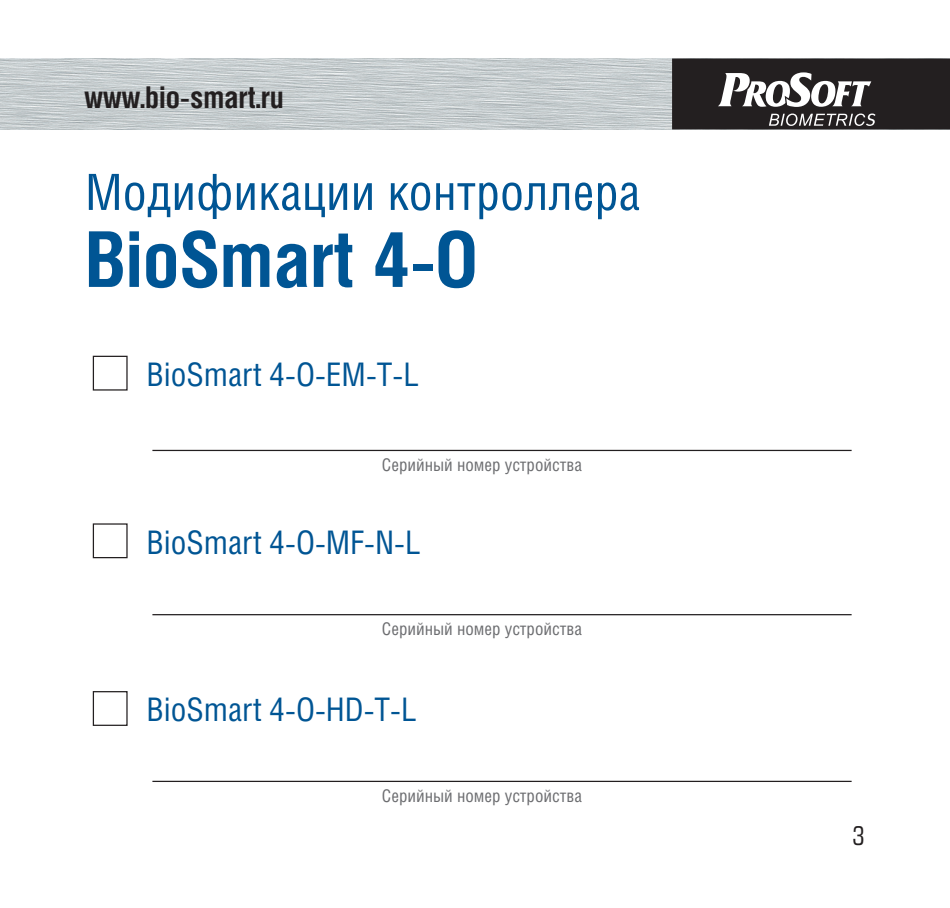
<style>
.page{position:relative;width:950px;height:908px;background:#fff}
.page>*{position:absolute;margin:0;border:0;box-sizing:border-box;transform-origin:0 0}
.Основной_абзац{font:700 77px "Helios Cond";color:#005594}
.Основной_абзац-2{font:50px "Helios Cond";color:#005594}
.Основной_абзац-3{font:32.5px "Helios Cond";color:#005594}
.Основной_абзац-4{font:700 30px "Helios Cond";color:#231f20}
.t1{font:25px "Europe Cond";color:#231f20}
.Основной_абзац-5{font:17.5px "Helios Cond";color:#6c6d70}
</style>
<div class="page">
<img style="left:0;top:58px;width:672px;height:71px">
<svg style="left:672px;top:58px;width:278px;height:71px;background:#444041"></svg>
<div style="left:93px;top:355px;width:35px;height:35px;border:1px solid #231f20"></div>
<div style="left:93px;top:523px;width:35px;height:35px;border:1px solid #231f20"></div>
<div style="left:93px;top:690px;width:35px;height:35px;border:1px solid #231f20"></div>
<hr style="left:152px;top:449px;width:699px;height:2px;background:#231f20">
<hr style="left:152px;top:613px;width:699px;height:2px;background:#231f20">
<hr style="left:152px;top:780px;width:699px;height:1px;background:#231f20">
<p class="Основной_абзац-4" style="left:84px;top:79px;width:201px">www.bio-smart.ru</p>
<p class="Основной_абзац-2" style="left:85px;top:162px;width:556px">Модификации контроллера</p>
<p class="Основной_абзац" style="left:85px;top:213px;width:394px">BioSmart 4-O</p>
<p class="Основной_абзац-3" style="left:146px;top:355px;width:274px">BioSmart 4-O-EM-Т-L</p>
<p class="Основной_абзац-5" style="left:382px;top:454px;width:201px">Серийный номер устройства</p>
<p class="Основной_абзац-3" style="left:146px;top:522px;width:275px">BioSmart 4-O-MF-N-L</p>
<p class="Основной_абзац-5" style="left:382px;top:618px;width:201px">Серийный номер устройства</p>
<p class="Основной_абзац-3" style="left:146px;top:690px;width:271px">BioSmart 4-O-HD-Т-L</p>
<p class="Основной_абзац-5" style="left:382px;top:784px;width:201px">Серийный номер устройства</p>
<p class="t1" style="left:852px;top:819px;width:14px">3</p>
</div>
